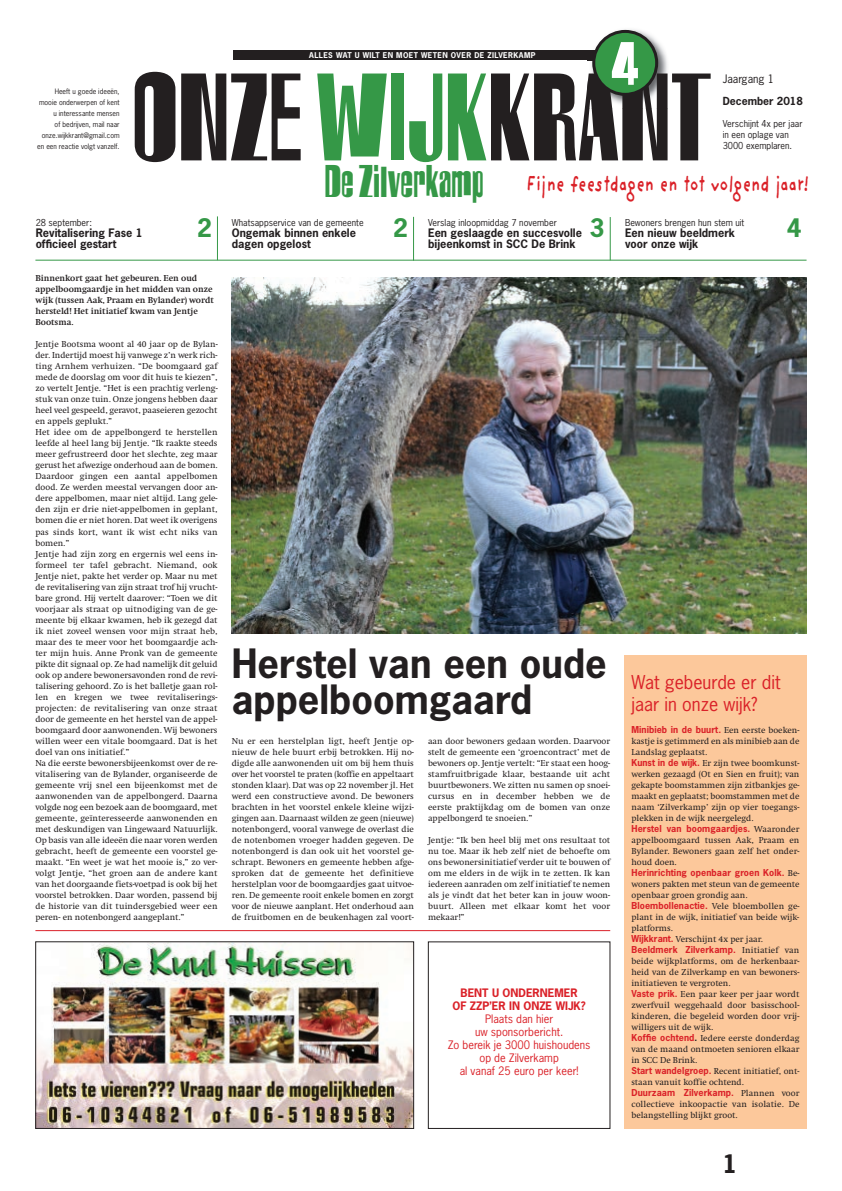
<style>
.page{position:relative;width:842px;height:1191px;background:#fff}
.page>*{position:absolute;margin:0;border:0;box-sizing:border-box;transform-origin:0 0}
.t1{font:122px "Harlem";letter-spacing:.025em;color:#231f20}
.t2{font:700 60px "Harlem";color:#fff}
.t3{font:45px "Harlem";letter-spacing:.025em;color:#359847}
.t4{font:700 38px/36px "News Gothic Std";color:#231f20}
.t5{font:700 24px "News Gothic Std";color:#359847}
.t6{font:700 24px "News Gothic Std";color:#231f20}
.t7{font:700 21.9px "Providence Sans";color:#da2128;scale:.7 1}
.t8{font:18px/22px "News Gothic Std";color:#da2128}
.t9{font:700 11px/11px "News Gothic Std";color:#231f20}
.t10{font:11px/13px "News Gothic Std";color:#da2128;text-align:center}
.t11{font:700 11px/13px "News Gothic Std";color:#da2128;text-align:center}
.t12{font:11px "News Gothic Std";color:#231f20}
.t13{font:700 10.5px "News Gothic Std";color:#231f20}
.t14{font:9px/11px "Swift";color:#231f20}
.t15{font:700 9px "News Gothic Std";letter-spacing:.01em;color:#da2128}
.t16{font:700 9px/11px "Swift";color:#231f20}
.t17{font:9px/11px "News Gothic Std";color:#231f20}
.t18{font:700 7.5px "News Gothic Std";letter-spacing:.05em;color:#fff}
.t19{font:7px/11px "News Gothic Std";color:#231f20;text-align:right}
.s1{color:#359847}
.s2{font-family:"Swift";font-weight:400;color:#231f20}
.s3{font-family:"News Gothic Std";font-weight:700;color:#da2128}
.s4{font-family:"News Gothic Std";font-weight:700}
</style>
<div class="page">
<div style="left:624px;top:655px;width:182px;height:473px;background:#fcc89b"></div>
<div style="left:233px;top:50px;width:379px;height:10px;background:#231f20"></div>
<img style="left:588px;top:29px;width:80px;height:44px">
<img style="left:588px;top:73px;width:80px;height:36px">
<img style="left:588px;top:50px;width:4px;height:10px">
<svg style="left:592px;top:30px;width:66px;height:66px"></svg>
<hr style="left:35px;top:260px;width:771px;height:1px;background:#359847">
<hr style="left:217px;top:216px;width:1px;height:44px;background:#359847">
<hr style="left:413px;top:217px;width:1px;height:44px;background:#359847">
<hr style="left:610px;top:217px;width:1px;height:43px;background:#359847">
<img style="left:232px;top:277px;width:574px;height:356px">
<img style="left:37px;top:943px;width:375px;height:183px">
<div style="left:35px;top:941px;width:379px;height:187px;border:1px solid #231f20"></div>
<hr style="left:35px;top:930px;width:575px;height:1px;background:#da2128">
<p class="t19" style="left:37px;top:86px;width:84px">Heeft u goede ideeën, mooie onderwerpen of kent u interessante mensen<br>of bedrijven, mail naar onze.wijkkrant@gmail.com en een reactie volgt vanzelf.</p>
<p class="t18" style="left:309px;top:51px;width:228px">ALLES WAT U WILT EN MOET WETEN OVER DE ZILVERKAMP</p>
<h2 class="t2" style="left:612px;top:29px;width:28px">4</h2>
<h1 class="t1" style="left:133px;top:47px;width:579px">ONZE<span class="s1">WIJK</span>KRANT</h1>
<h3 class="t3" style="left:325px;top:155px;width:159px">DeZilverkamp</h3>
<p class="t12" style="left:723px;top:73px;width:53px">Jaargang 1</p>
<p class="t13" style="left:723px;top:96px;width:82px">December 2018</p>
<p class="t17" style="left:723px;top:119px;width:81px">Verschijnt 4x per jaar in een oplage van<br>3000 exemplaren.</p>
<h3 class="t7" style="left:526px;top:171px;width:405px">Fijne feestdagen en tot volgend jaar!</h3>
<p class="t17" style="left:36px;top:218px;width:58px">28 september:</p>
<p class="t9" style="left:36px;top:228px;width:109px">Revitalisering Fase 1 officieel gestart</p>
<h3 class="t5" style="left:197px;top:215px;width:16px">2</h3>
<h3 class="t5" style="left:393px;top:215px;width:16px">2</h3>
<h3 class="t5" style="left:590px;top:215px;width:16px">3</h3>
<h3 class="t5" style="left:787px;top:215px;width:16px">4</h3>
<p class="t17" style="left:232px;top:218px;width:133px">Whatsappservice van de gemeente</p>
<p class="t9" style="left:232px;top:228px;width:126px">Ongemak binnen enkele dagen opgelost</p>
<p class="t17" style="left:428px;top:218px;width:130px">Verslag inloopmiddag 7 november</p>
<p class="t9" style="left:428px;top:228px;width:155px">Een geslaagde en succesvolle bijeenkomst in SCC De Brink</p>
<p class="t17" style="left:625px;top:218px;width:121px">Bewoners brengen hun stem uit</p>
<p class="t9" style="left:625px;top:228px;width:112px">Een nieuw beeldmerk voor onze wijk</p>
<p class="t16" style="left:35px;top:273px;width:180px">Binnenkort gaat het gebeuren. Een oud appelboomgaardje in het midden van onze wijk (tussen Aak, Praam en Bylander) wordt hersteld! Het initiatief kwam van Jentje Bootsma.</p>
<p class="t14" style="left:35px;top:339px;width:184px">Jentje Bootsma woont al 40 jaar op de Bylan&shy;der. Indertijd moest hij vanwege z’n werk rich&shy;ting Arnhem verhuizen. “De boomgaard gaf mede de doorslag om voor dit huis te kiezen”, zo vertelt Jentje. “Het is een prachtig verleng&shy;stuk van onze tuin. Onze jongens hebben daar heel veel gespeeld, geravot, paaseieren gezocht en appels geplukt.”<br>Het idee om de appelbongerd te herstellen leefde al heel lang bij Jentje. “Ik raakte steeds meer gefrustreerd door het slechte, zeg maar gerust het afwezige onderhoud aan de bomen.<br>Daardoor gingen een aantal appelbomen dood. Ze werden meestal vervangen door an&shy;dere appelbomen, maar niet altijd. Lang gele&shy;den zijn er drie niet-appelbomen in geplant, bomen die er niet horen. Dat weet ik overigens pas sinds kort, want ik wist echt niks van bomen.”<br>Jentje had zijn zorg en ergernis wel eens in&shy;formeel ter tafel gebracht. Niemand, ook Jentje niet, pakte het verder op. Maar nu met de revitalisering van zijn straat trof hij vrucht&shy;bare grond. Hij vertelt daarover: “Toen we dit voorjaar als straat op uitnodiging van de ge&shy;meente bij elkaar kwamen, heb ik gezegd dat ik niet zoveel wensen voor mijn straat heb, maar des te meer voor het boomgaardje ach&shy;ter mijn huis. Anne Pronk van de gemeente pikte dit signaal op. Ze had namelijk dit geluid ook op andere bewonersavonden rond de revi&shy;talisering gehoord. Zo is het balletje gaan rol&shy;len en kregen we twee revitaliserings&shy;projecten: de revitalisering van onze straat door de gemeente en het herstel van de appel&shy;boomgaard door aanwonenden. Wij bewoners willen weer een vitale boomgaard. Dat is het doel van ons initiatief.”<br>Na die eerste bewonersbijeenkomst over de re&shy;vitalisering van de Bylander, organiseerde de gemeente vrij snel een bijeenkomst met de aanwonenden van de appelbongerd. Daarna volgde nog een bezoek aan de boomgaard, met gemeente, geïnteresseerde aanwonenden en met deskundigen van Lingewaard Natuurlijk.<br>Op basis van alle ideeën die naar voren werden gebracht, heeft de gemeente een voorstel ge&shy;maakt. “En weet je wat het mooie is,” zo ver&shy;volgt Jentje, “het groen aan de andere kant van het doorgaande fiets-voetpad is ook bij het voorstel betrokken. Daar worden, passend bij de historie van dit tuindersgebied weer een peren- en notenbongerd aangeplant.”</p>
<h3 class="t4" style="left:232px;top:646px;width:377px">Herstel van een oude appelboomgaard</h3>
<p class="t14" style="left:232px;top:735px;width:184px;text-align:justify">Nu er een herstelplan ligt, heeft Jentje op&shy;nieuw de hele buurt erbij betrokken. Hij no&shy;digde alle aanwonenden uit om bij hem thuis over het voorstel te praten (koffie en appeltaart stonden klaar). Dat was op 22 november jl. Het werd een constructieve avond. De bewoners brachten in het voorstel enkele kleine wijzi&shy;gingen aan. Daarnaast wilden ze geen (nieuwe) notenbongerd, vooral vanwege de overlast die de notenbomen vroeger hadden gegeven. De notenbongerd is dan ook uit het voorstel ge&shy;schrapt. Bewoners en gemeente hebben afge&shy;sproken dat de gemeente het definitieve herstelplan voor de boomgaardjes gaat uitvoe&shy;ren. De gemeente rooit enkele bomen en zorgt voor de nieuwe aanplant. Het onderhoud aan de fruitbomen en de beukenhagen zal voort-</p>
<p class="t14" style="left:428px;top:735px;width:184px;text-align:justify">aan door bewoners gedaan worden. Daarvoor stelt de gemeente een ‘groencontract’ met de bewoners op. Jentje vertelt: “Er staat een hoog&shy;stamfruitbrigade klaar, bestaande uit acht buurtbewoners. We zitten nu samen op snoei&shy;cursus en in december hebben we de eerste praktijkdag om de bomen van onze appelbongerd te snoeien.”</p>
<p class="t14" style="left:428px;top:834px;width:184px;text-align:justify">Jentje: “Ik ben heel blij met ons resultaat tot nu toe. Maar ik heb zelf niet de behoefte om ons bewonersinitiatief verder uit te bouwen of om me elders in de wijk in te zetten. Ik kan iedereen aanraden om zelf initiatief te nemen als je vindt dat het beter kan in jouw woon&shy;buurt. Alleen met elkaar komt het voor mekaar!”</p>
<p class="t11" style="left:452px;top:986px;width:135px">BENT U ONDERNEMER<br>OF ZZP’ER IN ONZE WIJK?</p>
<p class="t10" style="left:448px;top:1012px;width:144px">Plaats dan hier<br>uw sponsorbericht.<br>Zo bereik je 3000 huishoudens op de Zilverkamp<br>al vanaf 25 euro per keer!</p>
<h3 class="t8" style="left:631px;top:671px;width:151px">Wat gebeurde er dit jaar in onze wijk?</h3>
<p class="t15" style="left:631px;top:724px;width:169px">Minibieb in de buurt. <span class="s2">Een eerste boeken-</span></p>
<p class="t14" style="left:631px;top:735px;width:169px">kastje is getimmerd en als minibieb aan de Landslag geplaatst.<br><span class="s3">Kunst in de wijk.</span> Er zijn twee boomkunst&shy;werken gezaagd (Ot en Sien en fruit); van gekapte boomstammen zijn zitbankjes ge&shy;maakt en geplaatst; boomstammen met de naam ‘Zilverkamp’ zijn op vier toegangs&shy;plekken in de wijk neergelegd.</p>
<p class="t15" style="left:631px;top:823px;width:169px">Herstel van boomgaardjes. <span class="s2">Waaronder</span></p>
<p class="t14" style="left:631px;top:834px;width:170px;text-align:justify">appelboomgaard tussen Aak, Praam en Bylander. Bewoners gaan zelf het onder&shy;houd doen.</p>
<p class="t15" style="left:631px;top:867px;width:169px">Herinrichting openbaar groen Kolk. <span class="s2">Be-</span></p>
<p class="t14" style="left:631px;top:878px;width:169px">woners pakten met steun van de gemeente openbaar groen grondig aan.<br><span class="s3">Bloembollenactie.</span> Vele bloembollen ge&shy;plant in de wijk, initiatief van beide wijk&shy;platforms.<br><span class="s3">Wijkkrant.</span> Verschijnt 4x per jaar.</p>
<p class="t15" style="left:631px;top:944px;width:169px">Beeldmerk Zilverkamp. <span class="s2">Initiatief van</span></p>
<p class="t14" style="left:631px;top:955px;width:170px">beide wijkplatforms, om de herkenbaar&shy;heid van de Zilverkamp en van bewoners&shy;initiatieven te vergroten.<br><span class="s3">Vaste prik.</span> Een paar keer per jaar wordt zwerfvuil weggehaald door basisschool&shy;kinderen, die begeleid worden door vrij&shy;willigers uit de wijk.<br><span class="s3">Koffie ochtend</span><span class="s4">.</span> Iedere eerste donderdag van de maand ontmoeten senioren elkaar in SCC De Brink.<br><span class="s3">Start wandelgroep.</span> Recent initiatief, ont&shy;staan vanuit koffie ochtend.</p>
<p class="t15" style="left:631px;top:1087px;width:169px">Duurzaam Zilverkamp. <span class="s2">Plannen voor</span></p>
<p class="t14" style="left:631px;top:1098px;width:169px">collectieve inkoopactie van isolatie. De belangstelling blijkt groot.</p>
<h3 class="t6" style="left:722px;top:1150px;width:16px">1</h3>
</div>
